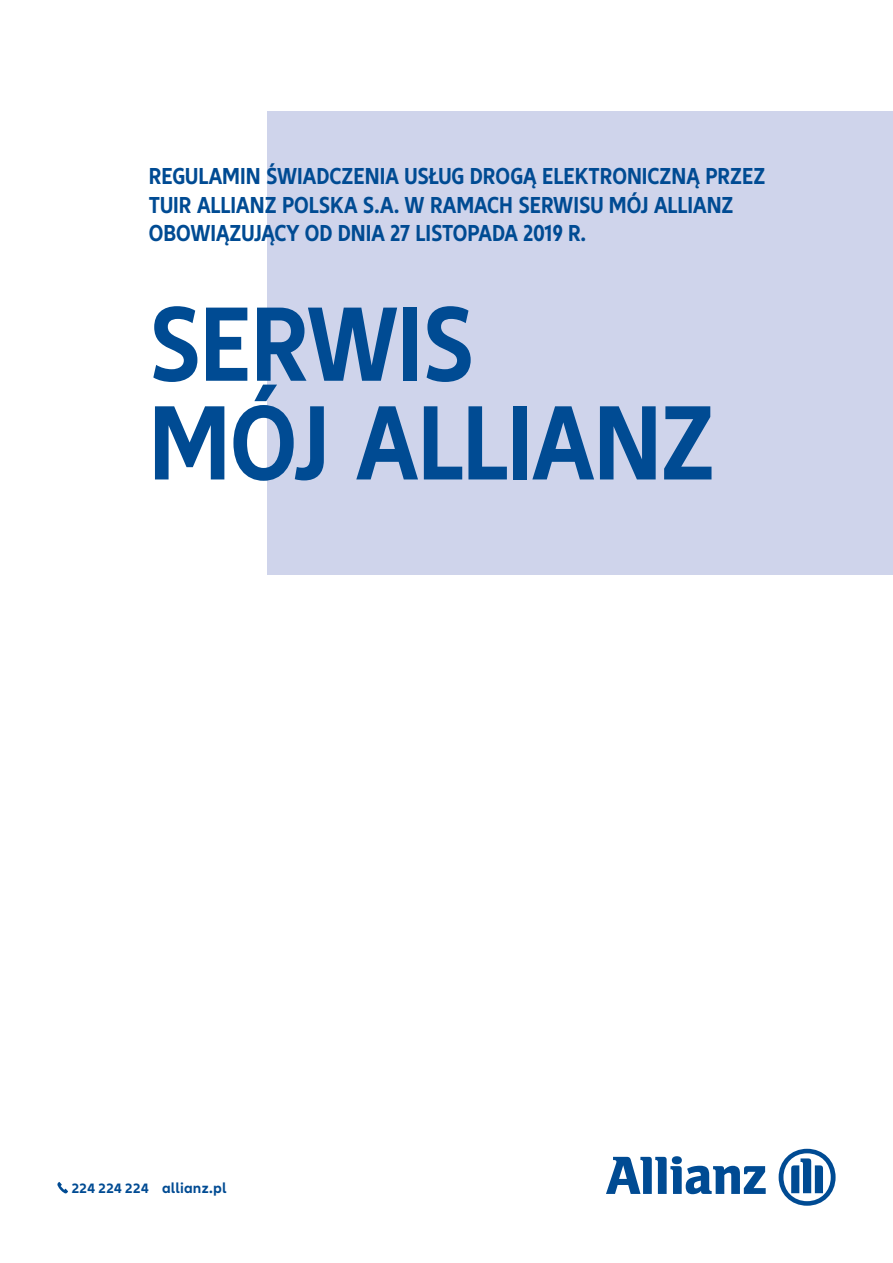
<style>
.page{position:relative;width:893px;height:1263px;background:#fff}
.page>*{position:absolute;margin:0;border:0;box-sizing:border-box;transform-origin:0 0}
.t1{font:700 condensed 109.65px/98.7px "Allianz Neo";letter-spacing:-.01em;color:#004b93}
.t2{font:700 condensed 24px/28.8px "Allianz Neo";color:#004b93}
.t3{font:700 15px "Allianz Neo";letter-spacing:.015em;color:#004b93}
.s1{font-size:14.1px}
</style>
<div class="page">
<svg style="left:606px;top:1156px;width:160px;height:38px"></svg>
<svg style="left:779px;top:1149px;width:57px;height:57px"></svg>
<svg style="left:57px;top:1182px;width:11px;height:11px"></svg>
<div style="left:267px;top:111px;width:626px;height:464px;background:#cfd4eb"></div>
<p class="t2" style="left:149px;top:162px;width:618px">REGULAMIN ŚWIADCZENIA USŁUG DROGĄ ELEKTRONICZNĄ PRZEZ<br>TUIR ALLIANZ POLSKA S.A. W RAMACH SERWISU MÓJ ALLIANZ<br>OBOWIĄZUJĄCY OD DNIA 27 LISTOPADA 2019 R.</p>
<h1 class="t1" style="left:149px;top:297px;width:568px">SERWIS<br>MÓJ ALLIANZ</h1>
<p class="t3" style="left:72px;top:1179px;width:156px"><span class="s1">224 224 224</span> allianz.pl</p>
</div>
